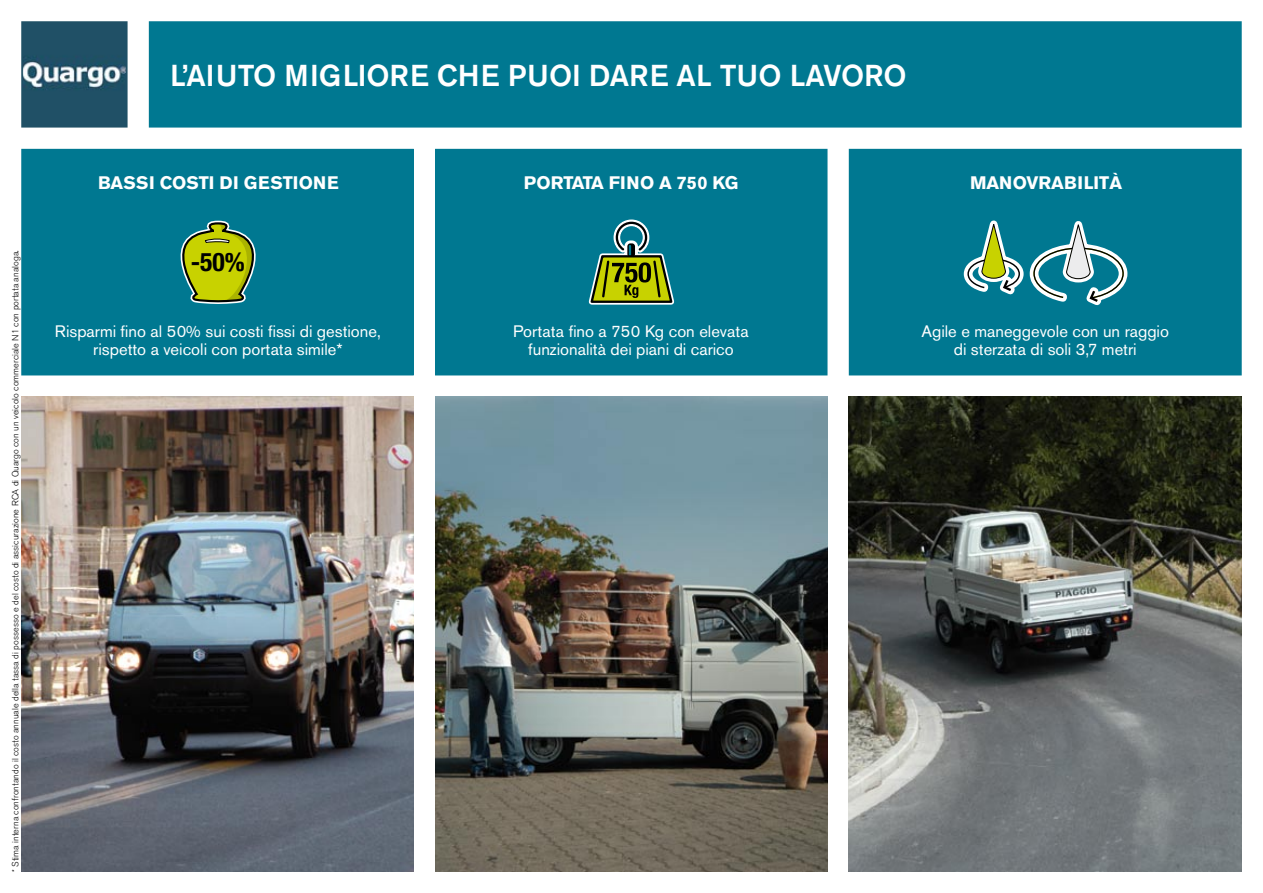
<style>
.page{position:relative;width:1263px;height:893px;background:#fff}
.page>*{position:absolute;margin:0;border:0;box-sizing:border-box;transform-origin:0 0}
.t1{font:500 30px "Akzidenz Grotesk BE";color:#fff}
.t2{font:700 condensed 25.65px "Helvetica Neue";color:#000}
.t3{font:700 18px "Akzidenz Grotesk BE";color:#fff}
.t4{font:700 18px "Akzidenz Grotesk BE";letter-spacing:.02em;color:#fff}
.t5{font:16.5px/18px "Akzidenz Grotesk BE";color:#fff;text-align:center}
.t6{font:300 9px "Akzidenz Grotesk BE";color:#000}
</style>
<div class="page">
<div style="left:150px;top:22px;width:1091px;height:105px;background:#007891"></div>
<div style="left:149px;top:21px;width:1093px;height:107px;border:2px solid #007891"></div>
<img style="left:21px;top:397px;width:393px;height:475px">
<img style="left:435px;top:397px;width:392px;height:475px">
<img style="left:849px;top:397px;width:393px;height:475px">
<img style="left:24px;top:24px;width:101px;height:101px">
<div style="left:21px;top:21px;width:107px;height:107px;border:2px solid #205065"></div>
<div style="left:436px;top:150px;width:391px;height:225px;background:#007891"></div>
<div style="left:435px;top:149px;width:392px;height:226px;border:2px solid #007891"></div>
<svg style="left:588px;top:219px;width:86px;height:86px"></svg>
<div style="left:22px;top:150px;width:391px;height:225px;background:#007891"></div>
<div style="left:21px;top:149px;width:393px;height:226px;border:2px solid #007891"></div>
<svg style="left:180px;top:220px;width:75px;height:84px"></svg>
<div style="left:849px;top:150px;width:392px;height:225px;background:#007891"></div>
<div style="left:849px;top:149px;width:393px;height:226px;border:2px solid #007891"></div>
<svg style="left:963px;top:220px;width:165px;height:86px"></svg>
<p class="t6" style="left:10px;top:872px;width:623px;rotate:-90deg">* Stima interna confrontando il costo annuale della tassa di possesso e del costo di assicurazione RCA di Quargo con un veicolo commerciale N1 con portata analoga.</p>
<h1 class="t1" style="left:170px;top:57px;width:738px">L’AIUTO MIGLIORE CHE PUOI DARE AL TUO LAVORO</h1>
<p class="t4" style="left:98px;top:172px;width:242px">BASSI COSTI DI GESTIONE</p>
<h2 class="t2" style="left:191px;top:247px;width:56px">-50%</h2>
<p class="t5" style="left:55px;top:323px;width:327px">Risparmi fino al 50% sui costi fissi di gestione, rispetto a veicoli con portata simile*</p>
<p class="t3" style="left:524px;top:173px;width:213px">PORTATA FINO A 750 KG</p>
<p class="t5" style="left:513px;top:323px;width:237px">Portata fino a 750 Kg con elevata funzionalità dei piani di carico</p>
<p class="t3" style="left:970px;top:172px;width:154px">MANOVRABILITÀ</p>
<p class="t5" style="left:921px;top:323px;width:249px">Agile e maneggevole con un raggio di sterzata di soli 3,7 metri</p>
</div>
